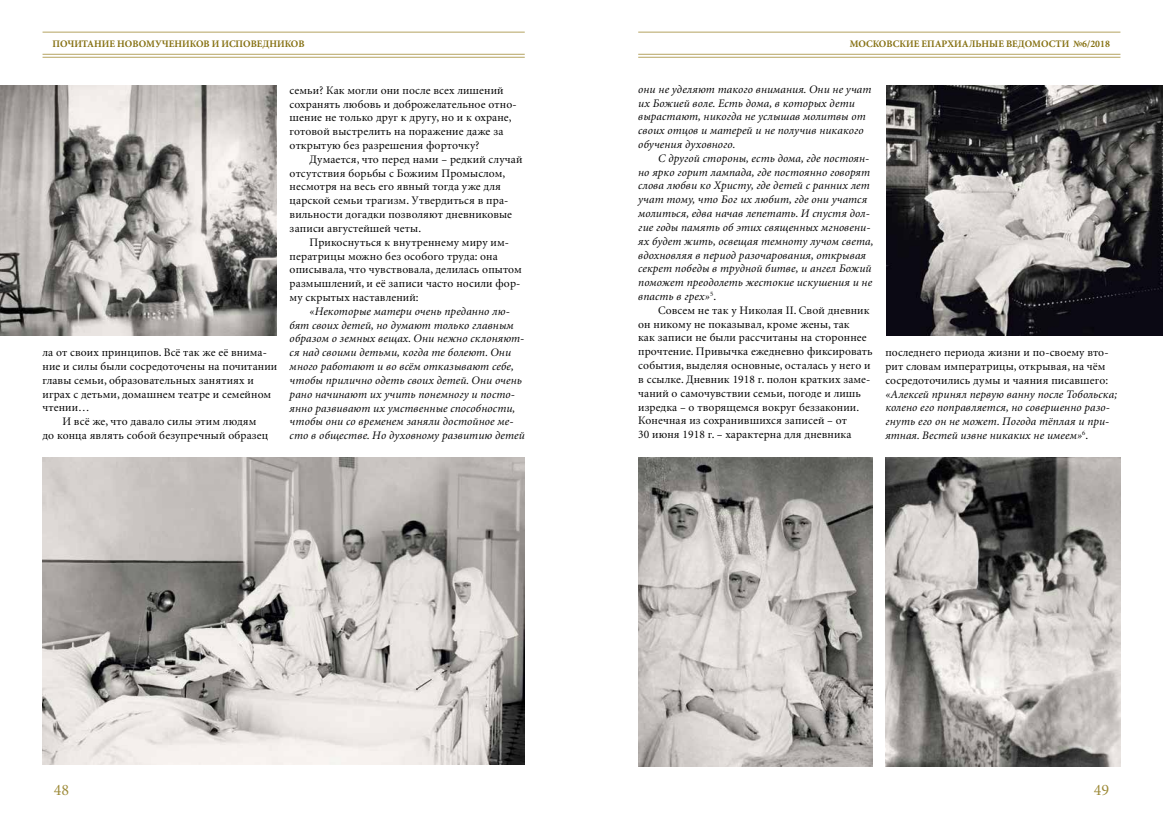
<style>
.page{position:relative;width:1163px;height:823px;background:#fff}
.page>*{position:absolute;margin:0;border:0;box-sizing:border-box;transform-origin:0 0}
.t1{font:16px "Minion Cyr";color:#9d8a38}
.t2{font:11.5px/13.8px "Minion Cyr";letter-spacing:.01em;color:#000}
.t3{font:italic 11.5px/13.8px "Minion Cyr";letter-spacing:.01em;color:#000}
.t4{font:700 10px "Minion Cyr";color:#857011}
.s1{font-style:normal}
</style>
<div class="page">
<hr style="left:43px;top:54px;width:481px;height:1px;background:#b5a461">
<hr style="left:638px;top:54px;width:482px;height:1px;background:#b5a461">
<hr style="left:43px;top:32px;width:481px;height:1px;background:#b5a461">
<hr style="left:638px;top:32px;width:482px;height:1px;background:#b5a461">
<hr style="left:43px;top:57px;width:481px;height:1px;background:#b5a461">
<hr style="left:638px;top:57px;width:482px;height:1px;background:#b5a461">
<img style="left:43px;top:457px;width:481px;height:306px">
<img style="left:0;top:86px;width:276px;height:249px">
<img style="left:886px;top:86px;width:276px;height:249px">
<img style="left:638px;top:457px;width:234px;height:308px">
<img style="left:885px;top:457px;width:235px;height:308px">
<p class="t4" style="left:53px;top:38px;width:253px">ПОЧИТАНИЕ НОВОМУЧЕНИКОВ И ИСПОВЕДНИКОВ</p>
<p class="t4" style="left:849px;top:37px;width:262px">МОСКОВСКИЕ ЕПАРХИАЛЬНЫЕ ВЕДОМОСТИ №6/2018</p>
<p class="t2" style="left:43px;top:345px;width:226px">ла от своих принципов. Всё так же её внима-</p>
<p class="t2" style="left:43px;top:359px;width:236px">ние и силы были сосредоточены на почитании</p>
<p class="t2" style="left:43px;top:373px;width:213px">главы семьи, образовательных занятиях и</p>
<p class="t2" style="left:43px;top:386px;width:230px">играх с детьми, домашнем театре и семейном</p>
<p class="t2" style="left:43px;top:400px;width:49px">чтении…</p>
<p class="t2" style="left:62px;top:414px;width:195px">И всё же, что давало силы этим людям</p>
<p class="t2" style="left:43px;top:428px;width:227px">до конца являть собой безупречный образец</p>
<p class="t2" style="left:289px;top:83px;width:228px">семьи? Как могли они после всех лишений сохранять любовь и доброжелательное отно&shy;шение не только друг к другу, но и к охране, готовой выстрелить на поражение даже за открытую без разрешения форточку?</p>
<p class="t2" style="left:289px;top:152px;width:234px;text-indent:20px">Думается, что перед нами – редкий случай отсутствия борьбы с Божиим Промыслом, несмотря на весь его явный тогда уже для царской семьи трагизм. Утвердиться в пра&shy;вильности догадки позволяют дневниковые записи августейшей четы.</p>
<p class="t2" style="left:289px;top:235px;width:234px;text-indent:20px">Прикоснуться к внутреннему миру им&shy;ператрицы можно без особого труда: она описывала, что чувствовала, делилась опытом размышлений, и её записи часто носили фор&shy;му скрытых наставлений:</p>
<p class="t3" style="left:289px;top:304px;width:236px;text-indent:20px">«Некоторые матери очень преданно лю&shy;бят своих детей, но думают только главным образом о земных вещах. Они нежно склоняют&shy;ся над своими детьми, когда те болеют. Они много работают и во всём отказывают себе, чтобы прилично одеть своих детей. Они очень рано начинают их учить понемногу и посто&shy;янно развивают их умственные способности, чтобы они со временем заняли достойное ме&shy;сто в обществе. Но духовному развитию детей</p>
<p class="t3" style="left:638px;top:82px;width:235px">они не уделяют такого внимания. Они не учат их Божией воле. Есть дома, в которых дети вырастают, никогда не услышав молитвы от своих отцов и матерей и не получив никакого обучения духовного.</p>
<p class="t3" style="left:638px;top:151px;width:237px;text-indent:20px">С другой стороны, есть дома, где постоян&shy;но ярко горит лампада, где постоянно говорят слова любви ко Христу, где детей с ранних лет учат тому, что Бог их любит, где они учатся молиться, едва начав лепетать. И спустя дол&shy;гие годы память об этих священных мгновени&shy;ях будет жить, освещая темноту лучом света, вдохновляя в период разочарования, открывая секрет победы в трудной битве, и ангел Божий поможет преодолеть жестокие искушения и не впасть в грех»<sup>5</sup><span class="s1">.</span></p>
<p class="t2" style="left:638px;top:303px;width:236px;text-indent:20px">Совсем не так у Николая II. Свой дневник он никому не показывал, кроме жены, так<br>как записи не были рассчитаны на стороннее прочтение. Привычка ежедневно фиксировать события, выделяя основные, осталась у него и в ссылке. Дневник 1918 г. полон кратких заме&shy;чаний о самочувствии семьи, погоде и лишь изредка – о творящемся вокруг беззаконии.<br>Конечная из сохранившихся записей – от<br>30 июня 1918 г. – характерна для дневника</p>
<p class="t2" style="left:885px;top:345px;width:225px">последнего периода жизни и по-своему вто&shy;рит словам императрицы, открывая, на чём сосредоточились думы и чаяния писавшего:</p>
<p class="t3" style="left:885px;top:386px;width:233px">«Алексей принял первую ванну после Тобольска; колено его поправляется, но совершенно разо&shy;гнуть его он не может. Погода тёплая и при&shy;ятная. Вестей извне никаких не имеем»<sup>6</sup><span class="s1">.</span></p>
<h1 class="t1" style="left:54px;top:780px;width:17px">48</h1>
<h1 class="t1" style="left:1093px;top:780px;width:17px">49</h1>
</div>
